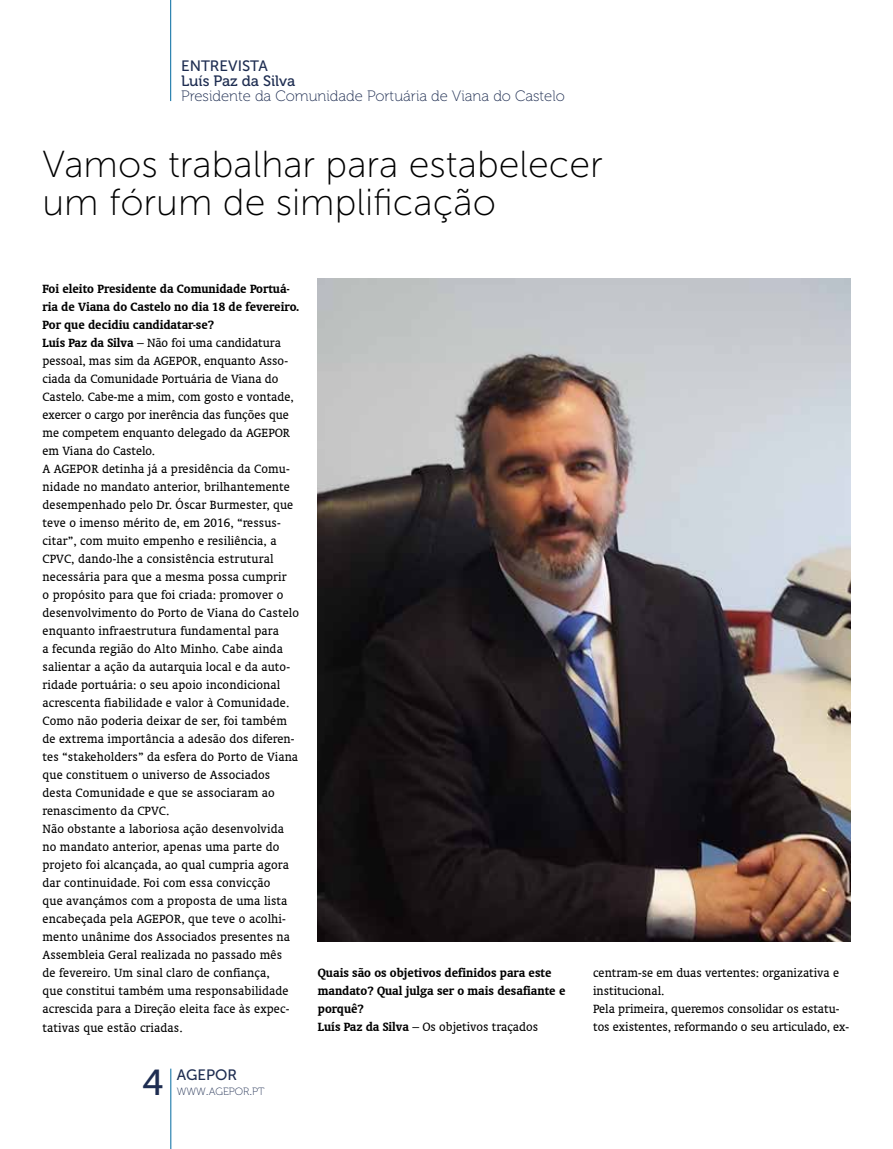
<style>
.page{position:relative;width:893px;height:1149px;background:#fff}
.page>*{position:absolute;margin:0;border:0;box-sizing:border-box;transform-origin:0 0}
.t1{font:37.5px/37.5px "Museo Sans 100";color:#000}
.t2{font:36px "Museo Sans 500";color:#1e2d51}
.t3{font:15px "Museo 100";color:#1e2d51}
.t4{font:15px "Museo Sans 500";color:#1e2d51}
.t5{font:15px "Museo 500";color:#1e2d51}
.t6{font:13.5px/18px "Oranda BT";letter-spacing:.01em;color:#000}
.t7{font:700 13.5px/18px "Oranda BT";color:#000}
.t8{font:10.5px "Museo 100";color:#1e2d51}
.s1{font-weight:700}
.s2{font-size:15px}
.s3{font-weight:400}
</style>
<div class="page">
<hr style="left:170px;top:1068px;width:1px;height:80px;background:#0069a0">
<hr style="left:170px;top:0;width:1px;height:101px;background:#0069a0">
<img style="left:318px;top:278px;width:532px;height:663px">
<p class="t4" style="left:181px;top:58px;width:88px">ENTREVISTA</p>
<p class="t5" style="left:181px;top:73px;width:116px">Luís Paz da Silva</p>
<p class="t3" style="left:181px;top:88px;width:385px">Presidente da Comunidade Portuária de Viana do Castelo</p>
<h1 class="t1" style="left:43px;top:146px;width:562px">Vamos trabalhar para estabelecer um fórum de simplificação</h1>
<p class="t6" style="left:43px;top:279px;width:258px"><span class="s1">Foi eleito Presidente da Comunidade Portuá&shy;ria de Viana do Castelo no dia 18 de fevereiro.<br>Por que decidiu candidatar-se?<br>Luís Paz da Silva –</span> Não foi uma candidatura pessoal, mas sim da AGEPOR, enquanto Asso&shy;ciada da Comunidade Portuária de Viana do Castelo. Cabe-me a mim, com gosto e vontade, exercer o cargo por inerência das funções que me competem enquanto delegado da AGEPOR em Viana do Castelo.<br>A AGEPOR detinha já a presidência da Comu&shy;nidade no mandato anterior, brilhantemente desempenhado pelo Dr. Óscar Burmester, que teve o imenso mérito de, em 2016, “ressus&shy;citar”, com muito empenho e resiliência, a CPVC, dando-lhe a consistência estrutural necessária para que a mesma possa cumprir<br>o propósito para que foi criada: promover o desenvolvimento do Porto de Viana do Castelo enquanto infraestrutura fundamental para<br>a fecunda região do Alto Minho. Cabe ainda salientar a ação da autarquia local e da auto&shy;ridade portuária: o seu apoio incondicional acrescenta fiabilidade e valor à Comunidade.<br>Como não poderia deixar de ser, foi também de extrema importância a adesão dos diferen&shy;tes “stakeholders” da esfera do Porto de Viana que constituem o universo de Associados desta Comunidade e que se associaram ao renascimento da CPVC.<br>Não obstante a laboriosa ação desenvolvida no mandato anterior, apenas uma parte do projeto foi alcançada, ao qual cumpria agora dar continuidade. Foi com essa convicção<br>que avançámos com a proposta de uma lista encabeçada pela AGEPOR, que teve o acolhi&shy;mento unânime dos Associados presentes na Assembleia Geral realizada no passado mês<br>de fevereiro. Um sinal claro de confiança,<br>que constitui também uma responsabilidade acrescida para a Direção eleita face às expec&shy;tativas que estão criadas.</p>
<h2 class="t2" style="left:142px;top:1062px;width:23px">4</h2>
<p class="t4" style="left:177px;top:1066px;width:62px">AGEPOR</p>
<p class="t8" style="left:177px;top:1085px;width:89px">WWW<span class="s2">.</span>AGEPOR<span class="s2">.</span>PT</p>
<p class="t7" style="left:318px;top:963px;width:249px">Quais são os objetivos definidos para este mandato? Qual julga ser o mais desafiante e porquê?<br>Luís Paz da Silva – <span class="s3">Os objetivos traçados</span></p>
<p class="t6" style="left:593px;top:963px;width:258px">centram-se em duas vertentes: organizativa e institucional.<br>Pela primeira, queremos consolidar os estatu&shy;tos existentes, reformando o seu articulado, ex-</p>
</div>
